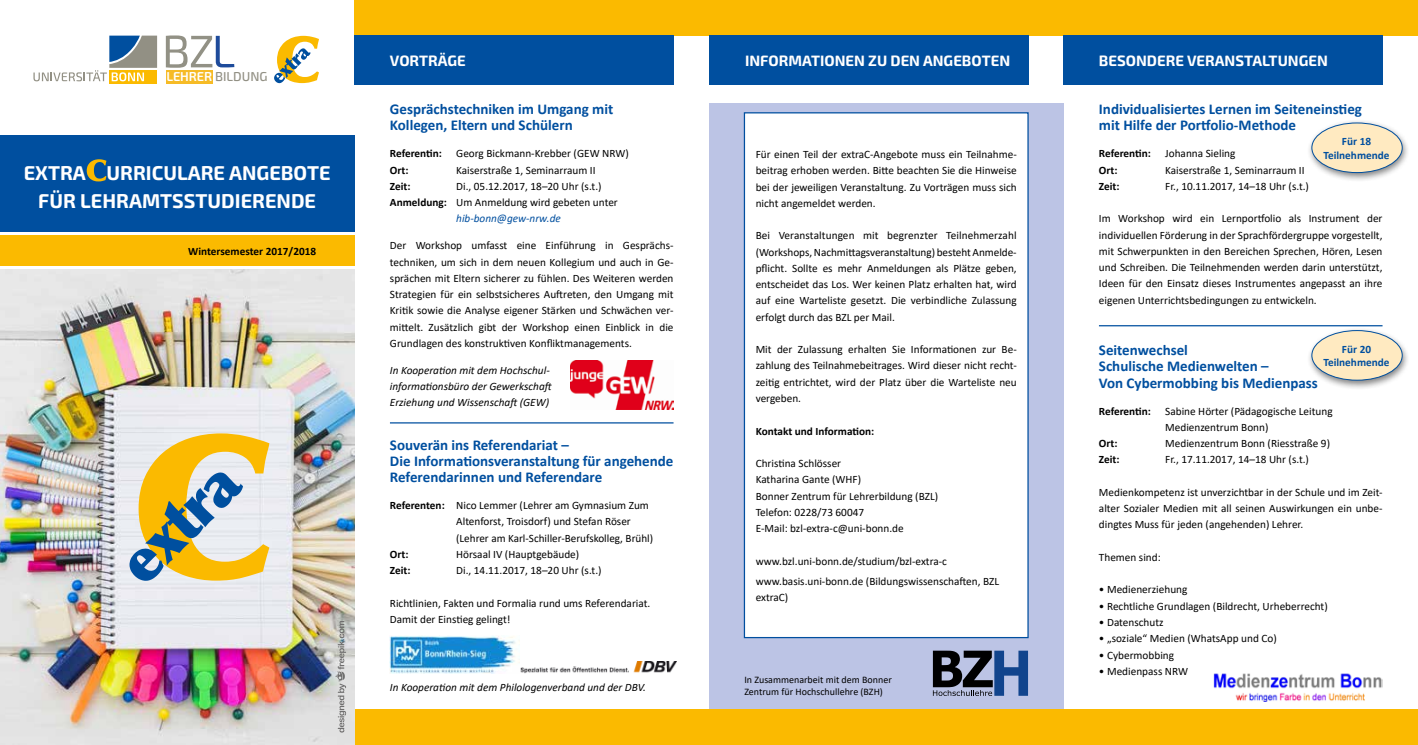
<style>
.page{position:relative;width:1418px;height:745px;background:#fff}
.page>*{position:absolute;margin:0;border:0;box-sizing:border-box;transform-origin:0 0}
.t1{font:700 20px/28.4px "Exo 2";color:#fff;text-align:center}
.t2{font:700 15px/16.2px "Calibri";color:#004f9f}
.t3{font:700 15px "Exo 2";color:#fff}
.t4{font:500 12.88px "Exo 2";color:#929084}
.t5{font:11.25px/16.2px "Calibri";color:#000;text-align:justify}
.t6{font:italic 11.25px/16.2px "Calibri";color:#000}
.t7{font:700 11.25px "Calibri";color:#000}
.t8{font:700 11.25px/13.5px "Calibri";color:#004f9f;text-align:center}
.t9{font:italic 11.25px "Calibri";color:#004f9f}
.t10{font:10px/12.5px "Calibri";color:#000}
.s1{font-weight:600;color:#fff}
.s2{font-weight:700}
</style>
<div class="page">
<div style="left:709px;top:103px;width:354px;height:606px;background:#bcc4e5"></div>
<div style="left:0;top:135px;width:365px;height:96px;background:#004f9f"></div>
<div style="left:0;top:235px;width:365px;height:30px;background:#fbba00"></div>
<svg style="left:87px;top:159px;width:19px;height:22px"></svg>
<div style="left:354px;top:709px;width:1063px;height:35px;background:#fbba00"></div>
<div style="left:354px;top:0;width:1063px;height:35px;background:#fbba00"></div>
<div style="left:354px;top:35px;width:319px;height:50px;background:#004f9f"></div>
<div style="left:1063px;top:35px;width:319px;height:50px;background:#004f9f"></div>
<div style="left:709px;top:35px;width:319px;height:50px;background:#004f9f"></div>
<hr style="left:390px;top:422px;width:283px;height:1px;background:#004f9f">
<hr style="left:1098px;top:325px;width:284px;height:1px;background:#004f9f">
<div style="left:744px;top:113px;width:284px;height:524px;background:#fff"></div>
<div style="left:743px;top:112px;width:285px;height:525px;border:1px solid #004f9f"></div>
<svg style="left:932px;top:650px;width:96px;height:45px"></svg>
<svg style="left:109px;top:81px;width:48px;height:2px"></svg>
<svg style="left:33px;top:36px;width:124px;height:45px"></svg>
<div style="left:166px;top:70px;width:46px;height:13px;background:#f6bb26"></div>
<svg style="left:166px;top:35px;width:68px;height:33px"></svg>
<svg style="left:274px;top:36px;width:45px;height:47px"></svg>
<div style="left:1306px;top:119px;width:104px;height:63px;background:#000;opacity:.5"></div>
<div style="left:1311px;top:123px;width:91px;height:49px;background:#ffeac1;border-radius:50%"></div>
<div style="left:1311px;top:123px;width:91px;height:50px;border:1px solid #004f9f;border-radius:50%"></div>
<div style="left:1306px;top:326px;width:104px;height:64px;background:#000;opacity:.5"></div>
<div style="left:1311px;top:330px;width:91px;height:50px;background:#ffeac1;border-radius:50%"></div>
<div style="left:1311px;top:330px;width:91px;height:50px;border:1px solid #004f9f;border-radius:50%"></div>
<img style="left:570px;top:360px;width:103px;height:49px">
<img style="left:519px;top:661px;width:157px;height:12px">
<img style="left:390px;top:635px;width:129px;height:37px">
<img style="left:1213px;top:673px;width:169px;height:27px">
<div style="left:355px;top:113px;width:24px;height:166px;background:#fff"></div>
<img style="left:0;top:269px;width:354px;height:475px">
<svg style="left:129px;top:433px;width:140px;height:147px;background:#cfc28a"></svg>
<svg style="left:335px;top:620px;width:11px;height:112px"></svg>
<p class="t4" style="left:166px;top:69px;width:103px"><span class="s1">LEHRER</span> BILDUNG</p>
<h1 class="t1" style="left:24px;top:159px;width:308px">EXTRA URRICULARE ANGEBOTE<br>FÜR LEHRAMTSSTUDIERENDE</h1>
<p class="t7" style="left:188px;top:246px;width:129px">Wintersemester 2017/2018</p>
<h2 class="t3" style="left:390px;top:51px;width:77px">VORTRÄGE</h2>
<h2 class="t3" style="left:745px;top:51px;width:267px">INFORMATIONEN ZU DEN ANGEBOTEN</h2>
<h2 class="t3" style="left:1098px;top:51px;width:230px">BESONDERE VERANSTALTUNGEN</h2>
<h2 class="t2" style="left:390px;top:102px;width:225px">Gesprächstechniken im Umgang mit<br>Kollegen, Eltern und Schülern</h2>
<p class="t7" style="left:390px;top:149px;width:53px">Referentin:</p>
<p class="t5" style="left:456px;top:146px;width:174px">Georg Bickmann-Krebber (GEW NRW)</p>
<p class="t7" style="left:390px;top:165px;width:20px">Ort:</p>
<p class="t5" style="left:456px;top:162px;width:141px">Kaiserstraße 1, Seminarraum II</p>
<p class="t7" style="left:390px;top:181px;width:22px">Zeit:</p>
<p class="t5" style="left:456px;top:179px;width:147px">Di., 05.12.2017, 18–20 Uhr (s.t.)</p>
<p class="t5" style="left:390px;top:195px;width:229px"><span class="s2">Anmeldung:</span> Um Anmeldung wird gebeten unter</p>
<p class="t9" style="left:456px;top:214px;width:106px">hib-bonn@gew-nrw.de</p>
<p class="t5" style="left:390px;top:238px;width:285px">Der Workshop umfasst eine Einführung in Gesprächs&shy;techniken, um sich in dem neuen Kollegium und auch in Ge&shy;sprächen mit Eltern sicherer zu fühlen. Des Weiteren werden Strategien für ein selbstsicheres Auftreten, den Umgang mit Kritik sowie die Analyse eigener Stärken und Schwächen ver&shy;mittelt. Zusätzlich gibt der Workshop einen Einblick in die Grundlagen des konstruktiven Konfliktmanagements.</p>
<p class="t6" style="left:390px;top:362px;width:164px">In Kooperation mit dem Hochschul&shy;informationsbüro der Gewerkschaft<br>Erziehung und Wissenschaft (GEW)</p>
<h2 class="t2" style="left:390px;top:437px;width:285px">Souverän ins Referendariat –<br>Die Informationsveranstaltung für angehende<br>Referendarinnen und Referendare</h2>
<p class="t5" style="left:456px;top:497px;width:198px;text-align:left;text-indent:-66px"><span class="s2">Referenten:</span> Nico Lemmer (Lehrer am Gymnasium Zum<br>Altenforst, Troisdorf) und Stefan Röser (Lehrer am Karl-Schiller-Berufskolleg, Brühl)</p>
<p class="t7" style="left:390px;top:549px;width:20px">Ort:</p>
<p class="t5" style="left:456px;top:546px;width:125px">Hörsaal IV (Hauptgebäude)</p>
<p class="t7" style="left:390px;top:565px;width:22px">Zeit:</p>
<p class="t5" style="left:456px;top:562px;width:147px">Di., 14.11.2017, 18–20 Uhr (s.t.)</p>
<p class="t5" style="left:390px;top:595px;width:262px">Richtlinien, Fakten und Formalia rund ums Referendariat.<br>Damit der Einstieg gelingt!</p>
<p class="t6" style="left:390px;top:680px;width:257px">In Kooperation mit dem Philologenverband und der DBV.</p>
<p class="t5" style="left:755px;top:147px;width:262px">Für einen Teil der extraC-Angebote muss ein Teilnahme&shy;beitrag erhoben werden. Bitte beachten Sie die Hinweise bei der jeweiligen Veranstaltung. Zu Vorträgen muss sich nicht angemeldet werden.</p>
<p class="t5" style="left:755px;top:228px;width:262px">Bei Veranstaltungen mit begrenzter Teilnehmerzahl (Workshops, Nachmittagsveranstaltung) besteht Anmelde&shy;pflicht. Sollte es mehr Anmeldungen als Plätze geben, entscheidet das Los. Wer keinen Platz erhalten hat, wird auf eine Warteliste gesetzt. Die verbindliche Zulassung erfolgt durch das BZL per Mail.</p>
<p class="t5" style="left:755px;top:342px;width:262px">Mit der Zulassung erhalten Sie Informationen zur Be&shy;zahlung des Teilnahmebeitrages. Wird dieser nicht recht&shy;zeitig entrichtet, wird der Platz über die Warteliste neu vergeben.</p>
<p class="t7" style="left:755px;top:426px;width:120px">Kontakt und Information:</p>
<p class="t5" style="left:755px;top:456px;width:184px;text-align:left">Christina Schlösser<br>Katharina Gante (WHF)<br>Bonner Zentrum für Lehrerbildung (BZL)<br>Telefon: 0228/73 60047<br>E-Mail: bzl-extra-c@uni-bonn.de</p>
<p class="t5" style="left:755px;top:551px;width:245px;line-height:19.8px">www.bzl.uni-bonn.de/studium/bzl-extra-c www.basis.uni-bonn.de (Bildungswissenschaften, BZL</p>
<p class="t5" style="left:755px;top:589px;width:34px">extraC)</p>
<p class="t10" style="left:744px;top:673px;width:149px">In Zusammenarbeit mit dem Bonner<br>Zentrum für Hochschullehre (BZH)</p>
<h2 class="t2" style="left:1098px;top:102px;width:264px">Individualisiertes Lernen im Seiteneinstieg mit Hilfe der Portfolio-Methode</h2>
<p class="t7" style="left:1098px;top:149px;width:53px">Referentin:</p>
<p class="t5" style="left:1165px;top:146px;width:72px">Johanna Sieling</p>
<p class="t7" style="left:1098px;top:165px;width:20px">Ort:</p>
<p class="t5" style="left:1165px;top:162px;width:141px">Kaiserstraße 1, Seminarraum II</p>
<p class="t7" style="left:1098px;top:181px;width:22px">Zeit:</p>
<p class="t5" style="left:1165px;top:179px;width:145px">Fr., 10.11.2017, 14–18 Uhr (s.t.)</p>
<p class="t5" style="left:1098px;top:211px;width:285px">Im Workshop wird ein Lernportfolio als Instrument der individuellen Förderung in der Sprachfördergruppe vorgestellt, mit Schwerpunkten in den Bereichen Sprechen, Hören, Lesen und Schreiben. Die Teilnehmenden werden darin unterstützt, Ideen für den Einsatz dieses Instrumentes angepasst an ihre eigenen Unterrichtsbedingungen zu entwickeln.</p>
<h2 class="t2" style="left:1098px;top:343px;width:220px">Seitenwechsel<br>Schulische Medienwelten –<br>Von Cybermobbing bis Medienpass</h2>
<p class="t7" style="left:1098px;top:406px;width:53px">Referentin:</p>
<p class="t5" style="left:1165px;top:403px;width:169px">Sabine Hörter (Pädagogische Leitung<br>Medienzentrum Bonn)</p>
<p class="t7" style="left:1098px;top:438px;width:20px">Ort:</p>
<p class="t5" style="left:1165px;top:436px;width:166px">Medienzentrum Bonn (Riesstraße 9)</p>
<p class="t7" style="left:1098px;top:454px;width:22px">Zeit:</p>
<p class="t5" style="left:1165px;top:452px;width:145px">Fr., 17.11.2017, 14–18 Uhr (s.t.)</p>
<p class="t5" style="left:1098px;top:484px;width:285px">Medienkompetenz ist unverzichtbar in der Schule und im Zeit&shy;alter Sozialer Medien mit all seinen Auswirkungen ein unbe&shy;dingtes Muss für jeden (angehenden) Lehrer.</p>
<p class="t5" style="left:1098px;top:549px;width:63px">Themen sind:</p>
<p class="t5" style="left:1098px;top:582px;width:90px">• Medienerziehung</p>
<p class="t5" style="left:1098px;top:598px;width:230px">• Rechtliche Grundlagen (Bildrecht, Urheberrecht)</p>
<p class="t5" style="left:1098px;top:614px;width:66px">• Datenschutz</p>
<p class="t5" style="left:1098px;top:631px;width:179px">• „soziale“ Medien (WhatsApp und Co)</p>
<p class="t5" style="left:1098px;top:647px;width:77px">• Cybermobbing</p>
<p class="t5" style="left:1098px;top:663px;width:91px">• Medienpass NRW</p>
<p class="t8" style="left:1323px;top:136px;width:68px">Für 18<br>Teilnehmende</p>
<p class="t8" style="left:1323px;top:343px;width:68px">Für 20<br>Teilnehmende</p>
</div>
